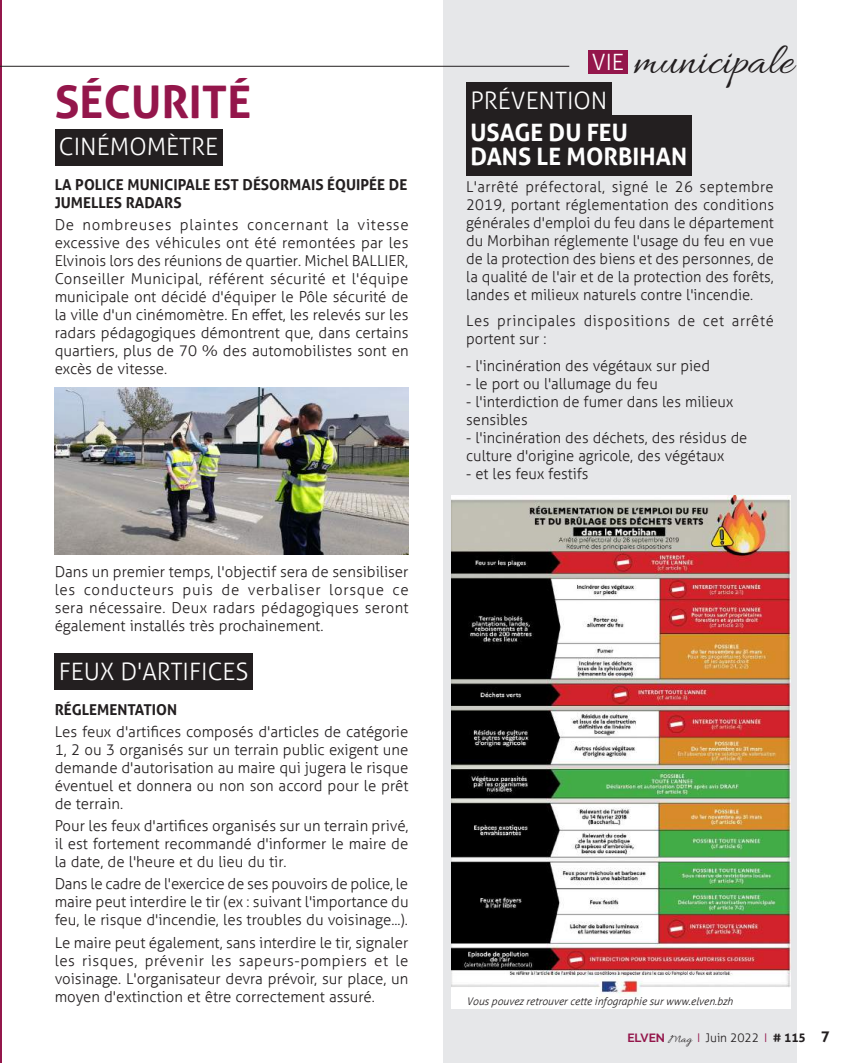
<style>
.page{position:relative;width:851px;height:1063px;background:#fff}
.page>*{position:absolute;margin:0;border:0;box-sizing:border-box;transform-origin:0 0}
.t1{font:45px "Allura";color:#231f20}
.t2{font:700 45px "Aller";color:#94164b}
.t3{font:300 24px "Aller";color:#fff}
.t4{font:700 24px/24px "Aller";color:#fff}
.t5{font:300 15px/18px "Aller";color:#231f20;text-align:justify}
.t6{font:700 15px/18px "Aller";color:#231f20}
.t7{font:300 15px/18px "Aller";letter-spacing:.04em;color:#231f20}
.t8{font:300 12px "Aller";color:#231f20}
.t9{font:italic 300 10.5px "Aller";color:#231f20}
.s1{font-family:"Aller";font-weight:300;font-size:22.5px;color:#fff}
.s2{font-family:"Raleway";font-weight:700;color:#94164b}
.s3{font-family:"Allura";font-weight:400}
.s4{color:#94164b}
.s5{font-weight:700}
.s6{font-weight:700;font-size:15px}
</style>
<div class="page">
<div style="left:443px;top:0;width:353px;height:1063px;background:#e6e7e9"></div>
<hr style="left:0;top:0;width:1px;height:1063px;background:#94164b">
<hr style="left:0;top:66px;width:569px;height:1px;background:#231f20">
<div style="left:588px;top:50px;width:39px;height:23px;background:#94164b"></div>
<div style="left:55px;top:129px;width:167px;height:36px;background:#231f20"></div>
<div style="left:466px;top:82px;width:145px;height:37px;background:#231f20"></div>
<div style="left:466px;top:115px;width:225px;height:60px;background:#231f20"></div>
<img style="left:54px;top:387px;width:354px;height:167px">
<div style="left:451px;top:496px;width:339px;height:513px;background:#fff"></div>
<img style="left:451px;top:496px;width:339px;height:502px">
<div style="left:55px;top:654px;width:198px;height:36px;background:#231f20"></div>
<h1 class="t2" style="left:55px;top:75px;width:198px">SÉCURITÉ</h1>
<h2 class="t3" style="left:59px;top:132px;width:161px">CINÉMOMÈTRE</h2>
<p class="t6" style="left:55px;top:176px;width:354px">LA POLICE MUNICIPALE EST DÉSORMAIS ÉQUIPÉE DE<br>JUMELLES RADARS</p>
<p class="t5" style="left:55px;top:216px;width:355px">De nombreuses plaintes concernant la vitesse excessive des véhicules ont été remontées par les Elvinois lors des réunions de quartier. Michel BALLIER, Conseiller Municipal, référent sécurité et l'équipe municipale ont décidé d'équiper le Pôle sécurité de la ville d'un cinémomètre. En effet, les relevés sur les radars pédagogiques démontrent que, dans certains quartiers, plus de 70 % des automobilistes sont en excès de vitesse.</p>
<p class="t5" style="left:55px;top:562px;width:355px">Dans un premier temps, l'objectif sera de sensibiliser les conducteurs puis de verbaliser lorsque ce sera nécessaire. Deux radars pédagogiques seront également installés très prochainement.</p>
<h2 class="t3" style="left:59px;top:657px;width:191px">FEUX D'ARTIFICES</h2>
<p class="t6" style="left:55px;top:700px;width:124px">RÉGLEMENTATION</p>
<p class="t5" style="left:55px;top:723px;width:355px">Les feux d'artifices composés d'articles de catégorie 1, 2 ou 3 organisés sur un terrain public exigent une demande d'autorisation au maire qui jugera le risque éventuel et donnera ou non son accord pour le prêt de terrain.</p>
<p class="t5" style="left:55px;top:817px;width:355px">Pour les feux d'artifices organisés sur un terrain privé, il est fortement recommandé d'informer le maire de la date, de l'heure et du lieu du tir.</p>
<p class="t5" style="left:55px;top:875px;width:355px">Dans le cadre de l'exercice de ses pouvoirs de police, le maire peut interdire le tir (ex : suivant l'importance du feu, le risque d'incendie, les troubles du voisinage...).</p>
<p class="t5" style="left:55px;top:933px;width:355px">Le maire peut également, sans interdire le tir, signaler les risques, prévenir les sapeurs-pompiers et le voisinage. L'organisateur devra prévoir, sur place, un moyen d'extinction et être correctement assuré.</p>
<h1 class="t1" style="left:592px;top:36px;width:203px"><span class="s1">VIE</span> municipale</h1>
<h2 class="t3" style="left:470px;top:86px;width:138px">PRÉVENTION</h2>
<h2 class="t4" style="left:470px;top:120px;width:218px">USAGE DU FEU<br>DANS LE MORBIHAN</h2>
<p class="t5" style="left:466px;top:177px;width:309px">L'arrêté préfectoral, signé le 26 septembre 2019, portant réglementation des conditions générales d'emploi du feu dans le département du Morbihan réglemente l'usage du feu en vue de la protection des biens et des personnes, de la qualité de l'air et de la protection des forêts, landes et milieux naturels contre l'incendie.</p>
<p class="t7" style="left:466px;top:312px;width:309px">Les principales dispositions de cet arrêté portent sur :</p>
<p class="t5" style="left:466px;top:356px;width:245px">- l'incinération des végétaux sur pied</p>
<p class="t5" style="left:466px;top:374px;width:193px">- le port ou l'allumage du feu</p>
<p class="t5" style="left:466px;top:392px;width:268px">- l'interdiction de fumer dans les milieux sensibles</p>
<p class="t5" style="left:466px;top:428px;width:283px">- l'incinération des déchets, des résidus de culture d'origine agricole, des végétaux</p>
<p class="t5" style="left:466px;top:464px;width:124px">- et les feux festifs</p>
<p class="t9" style="left:466px;top:995px;width:269px">Vous pouvez retrouver cette infographie sur www.elven.bzh</p>
<p class="t8" style="left:627px;top:1030px;width:204px"><span class="s2">ELVEN</span> <span class="s3">Mag</span> <span class="s4">I</span> Juin 2022 <span class="s4">I</span> <span class="s5"># 115</span> <span class="s6">7</span></p>
</div>
